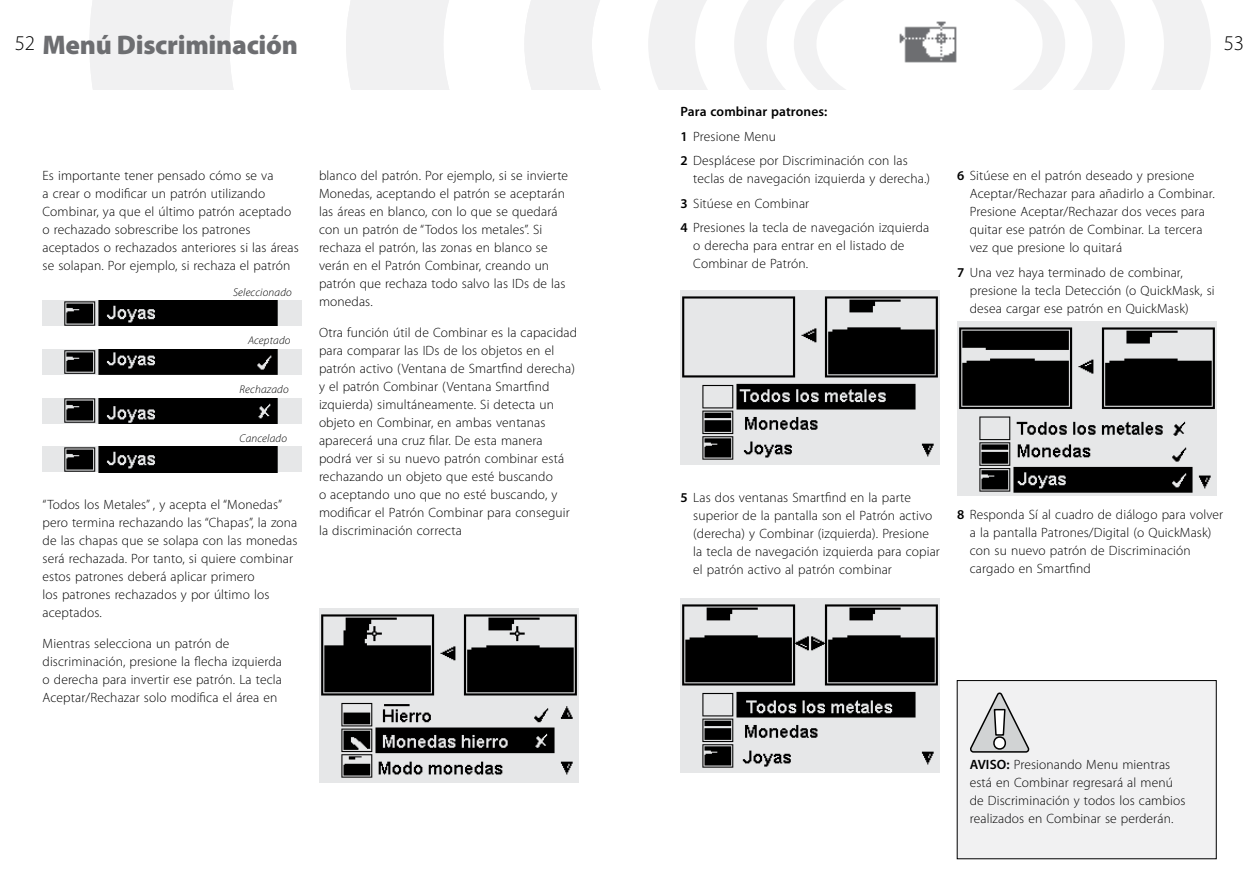
<style>
.page{position:relative;width:1259px;height:893px;background:#fff}
.page>*{position:absolute;margin:0;border:0;box-sizing:border-box;transform-origin:0 0}
.t1{font:900 27px "Myriad Pro";letter-spacing:-.01em;color:#6d6e71}
.t2{font:300 21px "Myriad Pro";color:#000}
.t3{font:300 13.5px/18px "Myriad Pro";letter-spacing:.01em;color:#000}
.t4{font:italic 300 11.25px "Myriad Pro";letter-spacing:.015em;color:#000}
.s1{font-weight:600}
</style>
<div class="page">
<div style="left:89px;top:0;width:144px;height:89px;background:#f1f1f2"></div>
<div style="left:346px;top:0;width:103px;height:89px;background:#f1f1f2"></div>
<svg style="left:524px;top:0;width:687px;height:89px;fill:#f1f1f2"></svg>
<svg style="left:648px;top:0;width:562px;height:89px;fill:#f1f1f2"></svg>
<svg style="left:734px;top:0;width:391px;height:89px"></svg>
<div style="left:957px;top:681px;width:259px;height:178px;background:#f1f1f2"></div>
<div style="left:957px;top:680px;width:259px;height:179px;border:1px solid #000"></div>
<svg style="left:970px;top:692px;width:59px;height:61px"></svg>
<img style="left:898px;top:20px;width:59px;height:50px">
<img style="left:957px;top:322px;width:258px;height:174px">
<img style="left:680px;top:290px;width:259px;height:175px">
<img style="left:680px;top:598px;width:259px;height:175px">
<div style="left:43px;top:398px;width:259px;height:25px;background:#e6e7e8"></div>
<img style="left:64px;top:398px;width:214px;height:25px">
<div style="left:43px;top:349px;width:259px;height:26px;background:#e6e7e8"></div>
<img style="left:64px;top:349px;width:214px;height:26px">
<div style="left:43px;top:301px;width:259px;height:25px;background:#e6e7e8"></div>
<img style="left:64px;top:301px;width:214px;height:25px">
<div style="left:43px;top:447px;width:259px;height:25px;background:#e6e7e8"></div>
<img style="left:64px;top:447px;width:214px;height:25px">
<img style="left:319px;top:608px;width:258px;height:174px">
<h1 class="t1" style="left:43px;top:27px;width:257px">Menú Discriminación</h1>
<h2 class="t2" style="left:15px;top:30px;width:22px">52</h2>
<h2 class="t2" style="left:1224px;top:30px;width:22px">53</h2>
<p class="t3" style="left:43px;top:166px;width:258px">Es importante tener pensado cómo se va<br>a crear o modificar un patrón utilizando Combinar, ya que el último patrón aceptado o rechazado sobrescribe los patrones aceptados o rechazados anteriores si las áreas se solapan. Por ejemplo, si rechaza el patrón</p>
<p class="t4" style="left:233px;top:285px;width:60px">Seleccionado</p>
<p class="t4" style="left:248px;top:334px;width:44px">Aceptado</p>
<p class="t4" style="left:240px;top:383px;width:51px">Rechazado</p>
<p class="t4" style="left:240px;top:431px;width:49px">Cancelado</p>
<p class="t3" style="left:43px;top:495px;width:256px">“Todos los Metales” , y acepta el “Monedas” pero termina rechazando las “Chapas”, la zona de las chapas que se solapa con las monedas será rechazada. Por tanto, si quiere combinar estos patrones deberá aplicar primero<br>los patrones rechazados y por último los aceptados.</p>
<p class="t3" style="left:43px;top:634px;width:241px">Mientras selecciona un patrón de discriminación, presione la flecha izquierda o derecha para invertir ese patrón. La tecla Aceptar/Rechazar solo modifica el área en</p>
<p class="t3" style="left:319px;top:167px;width:251px">blanco del patrón. Por ejemplo, si se invierte Monedas, aceptando el patrón se aceptarán las áreas en blanco, con lo que se quedará con un patrón de “Todos los metales”. Si rechaza el patrón, las zonas en blanco se verán en el Patrón Combinar, creando un patrón que rechaza todo salvo las IDs de las monedas.</p>
<p class="t3" style="left:319px;top:323px;width:260px">Otra función útil de Combinar es la capacidad para comparar las IDs de los objetos en el patrón activo (Ventana de Smartfind derecha) y el patrón Combinar (Ventana Smartfind izquierda) simultáneamente. Si detecta un objeto en Combinar, en ambas ventanas aparecerá una cruz filar. De esta manera podrá ver si su nuevo patrón combinar está rechazando un objeto que esté buscando<br>o aceptando uno que no esté buscando, y modificar el Patrón Combinar para conseguir la discriminación correcta</p>
<p class="t3" style="left:680px;top:100px;width:229px;line-height:24.5px"><span class="s1">Para combinar patrones:<br>1</span> Presione Menu<br><span class="s1">2</span> Desplácese por Discriminación con las</p>
<p class="t3" style="left:680px;top:166px;width:251px;line-height:24.5px;text-indent:13px">teclas de navegación izquierda y derecha.)<br><span class="s1">3</span> Sitúese en Combinar<br><span class="s1">4</span> Presiones la tecla de navegación izquierda</p>
<p class="t3" style="left:693px;top:236px;width:213px">o derecha para entrar en el listado de<br>Combinar de Patrón.</p>
<p class="t3" style="left:969px;top:167px;width:246px;text-indent:-13px"><span class="s1">6</span> Sitúese en el patrón deseado y presione Aceptar/Rechazar para añadirlo a Combinar.<br>Presione Aceptar/Rechazar dos veces para quitar ese patrón de Combinar. La tercera vez que presione lo quitará</p>
<p class="t3" style="left:969px;top:263px;width:246px;text-indent:-13px"><span class="s1">7</span> Una vez haya terminado de combinar, presione la tecla Detección (o QuickMask, si desea cargar ese patrón en QuickMask)</p>
<p class="t3" style="left:693px;top:488px;width:248px;text-indent:-13px"><span class="s1">5</span> Las dos ventanas Smartfind en la parte superior de la pantalla son el Patrón activo (derecha) y Combinar (izquierda). Presione la tecla de navegación izquierda para copiar el patrón activo al patrón combinar</p>
<p class="t3" style="left:969px;top:505px;width:255px;text-indent:-13px"><span class="s1">8</span> Responda Sí al cuadro de diálogo para volver a la pantalla Patrones/Digital (o QuickMask) con su nuevo patrón de Discriminación cargado en Smartfind</p>
<p class="t3" style="left:969px;top:755px;width:217px"><span class="s1">AVISO:</span> Presionando Menu mientras está en Combinar regresará al menú de Discriminación y todos los cambios realizados en Combinar se perderán.</p>
</div>
